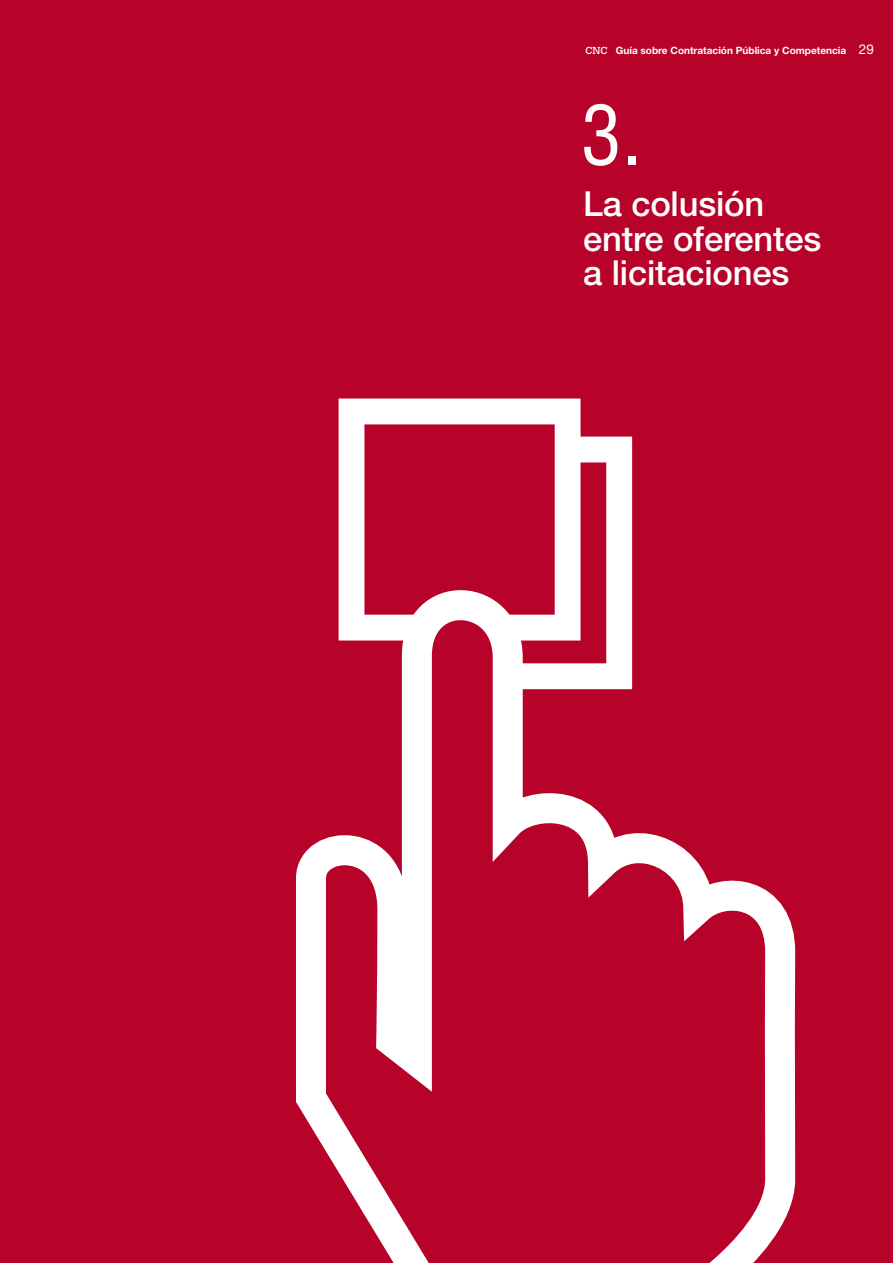
<style>
.page{position:relative;width:893px;height:1263px;background:#b70229}
.page>*{position:absolute;margin:0;border:0;box-sizing:border-box;transform-origin:0 0}
.t1{font:condensed 81px "Helvetica";color:#fff}
.t2{font:500 34.5px/34.5px "Helvetica Neue LT Std";letter-spacing:-.005em;color:#fff}
.t3{font:700 10.05px "Helvetica Neue";color:#fff}
.s1{font-family:"Calvert MT Std";font-weight:400}
.s2{font-weight:400;font-size:13.5px}
</style>
<div class="page">
<svg style="left:581px;top:437px;width:51px;height:148px;fill:#fff"></svg>
<svg style="left:296px;top:585px;width:500px;height:678px"></svg>
<svg style="left:339px;top:398px;width:242px;height:242px"></svg>
<p class="t3" style="left:585px;top:44px;width:290px"><span class="s1">CNC</span> Guía sobre Contratación Pública y Competencia <span class="s2">29</span></p>
<h1 class="t1" style="left:581px;top:84px;width:62px">3.</h1>
<h2 class="t2" style="left:583px;top:186px;width:239px">La colusión entre oferentes a licitaciones</h2>
</div>
